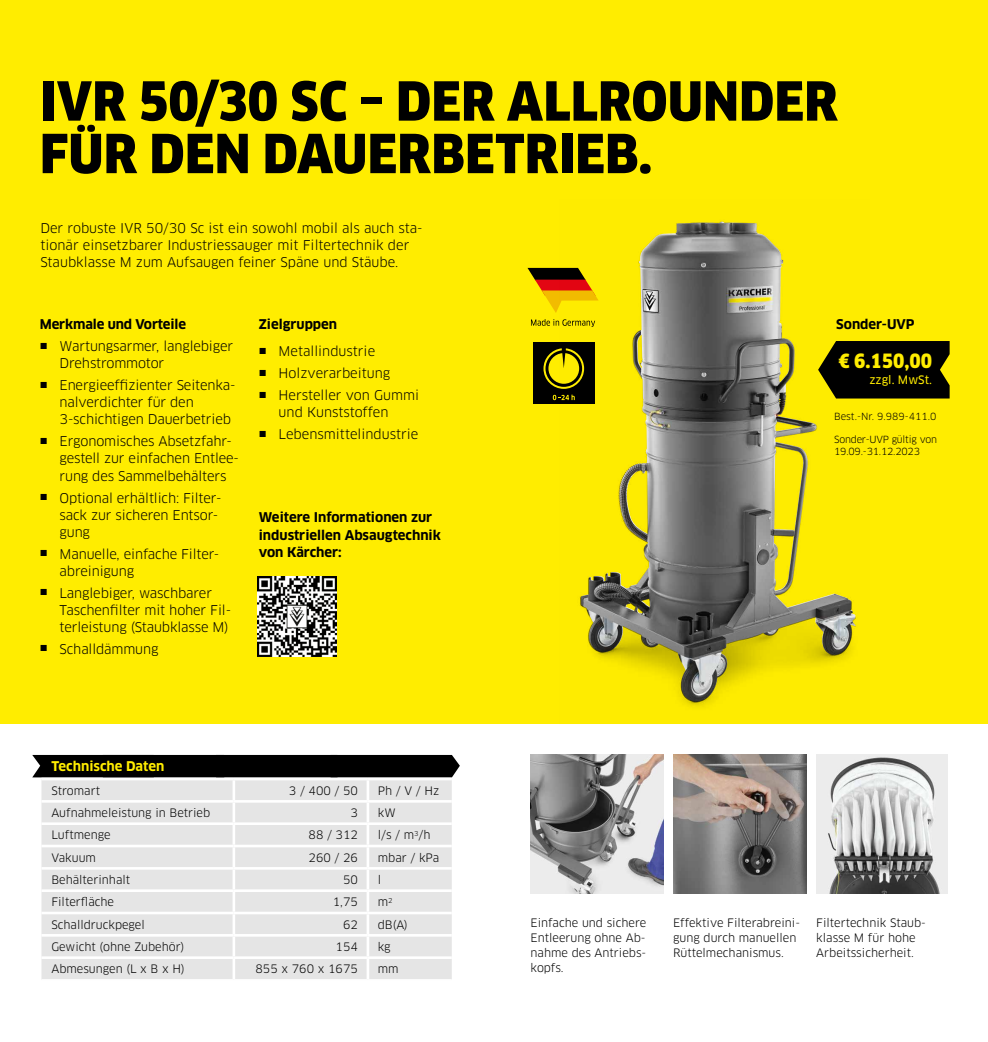
<style>
.page{position:relative;width:988px;height:1042px;background:#fff}
.page>*{position:absolute;margin:0;border:0;box-sizing:border-box;transform-origin:0 0}
.t1{font:900 52.5px/52.5px "Clan Pro Narr";letter-spacing:.005em;color:#000}
.t2{font:900 19.25px "Clan Pro Narr";color:#ffed00}
.t3{font:13.12px/17.2px "Clan Pro";letter-spacing:-.01em;color:#000}
.t4{font:700 13.12px/17.2px "Clan Pro";color:#000}
.t5{font:700 13.12px "Clan Pro";color:#ffed00}
.t6{font:11.38px/14.7px "Clan Pro";color:#000}
.t7{font:11.38px "Clan Pro News";color:#ffed00}
.t8{font:9.62px/11.5px "Clan Pro";letter-spacing:-.02em;color:#000}
.t9{font:9.62px "Clan Pro";color:#000}
</style>
<div class="page">
<div style="left:0;top:0;width:987px;height:723px;background:#ffed00"></div>
<img style="left:530px;top:755px;width:133px;height:138px">
<div style="left:533px;top:342px;width:61px;height:62px;background:#000"></div>
<svg style="left:552px;top:395px;width:7px;height:5px"></svg>
<svg style="left:543px;top:349px;width:16px;height:40px"></svg>
<img style="left:673px;top:755px;width:133px;height:138px">
<img style="left:816px;top:755px;width:131px;height:138px">
<div style="left:32px;top:755px;width:427px;height:22px;background:#000"></div>
<div style="left:41px;top:780px;width:410px;height:199px;background:#e5e5e5"></div>
<hr style="left:232px;top:780px;width:3px;height:20px;background:#fff">
<hr style="left:366px;top:780px;width:3px;height:20px;background:#fff">
<hr style="left:41px;top:800px;width:193px;height:2px;background:#fff">
<hr style="left:234px;top:800px;width:134px;height:2px;background:#fff">
<hr style="left:232px;top:802px;width:3px;height:20px;background:#fff">
<hr style="left:368px;top:800px;width:83px;height:2px;background:#fff">
<hr style="left:366px;top:802px;width:3px;height:20px;background:#fff">
<hr style="left:41px;top:822px;width:193px;height:3px;background:#fff">
<hr style="left:234px;top:822px;width:134px;height:3px;background:#fff">
<hr style="left:232px;top:825px;width:3px;height:20px;background:#fff">
<hr style="left:368px;top:822px;width:83px;height:3px;background:#fff">
<hr style="left:366px;top:825px;width:3px;height:20px;background:#fff">
<hr style="left:41px;top:845px;width:193px;height:2px;background:#fff">
<hr style="left:234px;top:845px;width:134px;height:2px;background:#fff">
<hr style="left:232px;top:847px;width:3px;height:20px;background:#fff">
<hr style="left:368px;top:845px;width:83px;height:2px;background:#fff">
<hr style="left:366px;top:847px;width:3px;height:20px;background:#fff">
<hr style="left:41px;top:867px;width:193px;height:2px;background:#fff">
<hr style="left:234px;top:867px;width:134px;height:2px;background:#fff">
<hr style="left:232px;top:869px;width:3px;height:20px;background:#fff">
<hr style="left:368px;top:867px;width:83px;height:2px;background:#fff">
<hr style="left:366px;top:869px;width:3px;height:20px;background:#fff">
<hr style="left:41px;top:889px;width:193px;height:3px;background:#fff">
<hr style="left:234px;top:889px;width:134px;height:3px;background:#fff">
<hr style="left:232px;top:892px;width:3px;height:19px;background:#fff">
<hr style="left:368px;top:889px;width:83px;height:3px;background:#fff">
<hr style="left:366px;top:892px;width:3px;height:19px;background:#fff">
<hr style="left:41px;top:911px;width:193px;height:3px;background:#fff">
<hr style="left:234px;top:911px;width:134px;height:3px;background:#fff">
<hr style="left:232px;top:914px;width:3px;height:20px;background:#fff">
<hr style="left:368px;top:911px;width:83px;height:3px;background:#fff">
<hr style="left:366px;top:914px;width:3px;height:20px;background:#fff">
<hr style="left:41px;top:934px;width:193px;height:2px;background:#fff">
<hr style="left:234px;top:934px;width:134px;height:2px;background:#fff">
<hr style="left:232px;top:936px;width:3px;height:20px;background:#fff">
<hr style="left:368px;top:934px;width:83px;height:2px;background:#fff">
<hr style="left:366px;top:936px;width:3px;height:20px;background:#fff">
<hr style="left:41px;top:956px;width:193px;height:3px;background:#fff">
<hr style="left:234px;top:956px;width:134px;height:3px;background:#fff">
<hr style="left:232px;top:959px;width:3px;height:20px;background:#fff">
<hr style="left:368px;top:956px;width:83px;height:3px;background:#fff">
<hr style="left:366px;top:959px;width:3px;height:20px;background:#fff">
<div style="left:869px;top:341px;width:80px;height:57px;background:#000"></div>
<svg style="left:527px;top:268px;width:32px;height:45px"></svg>
<svg style="left:531px;top:319px;width:28px;height:7px"></svg>
<img style="left:257px;top:577px;width:80px;height:79px">
<img style="left:559px;top:221px;width:310px;height:503px">
<img style="left:605px;top:223px;width:114px;height:365px">
<h1 class="t1" style="left:40px;top:76px;width:799px">IVR 50/30 SC – DER ALLROUNDER<br>FÜR DEN DAUERBETRIEB.</h1>
<p class="t3" style="left:40px;top:220px;width:384px">Der robuste IVR 50/30 Sc ist ein sowohl mobil als auch sta&shy;tionär einsetzbarer Industriessauger mit Filtertechnik der<br>Staubklasse M zum Aufsaugen feiner Späne und Stäube.</p>
<p class="t4" style="left:40px;top:316px;width:148px">Merkmale und Vorteile</p>
<p class="t3" style="left:60px;top:338px;width:175px;text-indent:-20px"><sup>■</sup> Wartungsarmer, langlebiger<br>Drehstrommotor</p>
<p class="t3" style="left:60px;top:377px;width:177px;text-indent:-20px"><sup>■</sup> Energieeffizienter Seitenka&shy;nalverdichter für den<br>3-schichtigen Dauerbetrieb</p>
<p class="t3" style="left:60px;top:433px;width:181px;text-indent:-20px"><sup>■</sup> Ergonomisches Absetzfahr&shy;gestell zur einfachen Entlee&shy;rung des Sammelbehälters</p>
<p class="t3" style="left:60px;top:489px;width:163px;text-indent:-20px"><sup>■</sup> Optional erhältlich: Filter&shy;sack zur sicheren Entsor&shy;gung</p>
<p class="t3" style="left:60px;top:545px;width:161px;text-indent:-20px"><sup>■</sup> Manuelle, einfache Filter&shy;abreinigung</p>
<p class="t3" style="left:60px;top:584px;width:173px;text-indent:-20px"><sup>■</sup> Langlebiger, waschbarer<br>Taschenfilter mit hoher Fil&shy;terleistung (Staubklasse M)</p>
<p class="t3" style="left:40px;top:640px;width:120px"><sup>■</sup> Schalldämmung</p>
<p class="t4" style="left:259px;top:316px;width:80px">Zielgruppen</p>
<p class="t3" style="left:259px;top:343px;width:118px"><sup>■</sup> Metallindustrie</p>
<p class="t3" style="left:259px;top:365px;width:133px"><sup>■</sup> Holzverarbeitung</p>
<p class="t3" style="left:278px;top:387px;width:142px;text-indent:-20px"><sup>■</sup> Hersteller von Gummi und Kunststoffen</p>
<p class="t3" style="left:259px;top:426px;width:161px"><sup>■</sup> Lebensmittelindustrie</p>
<p class="t4" style="left:259px;top:509px;width:183px">Weitere Informationen zur industriellen Absaugtechnik von Kärcher:</p>
<p class="t5" style="left:51px;top:759px;width:114px">Technische Daten</p>
<p class="t6" style="left:51px;top:783px;width:50px">Stromart</p>
<p class="t6" style="left:289px;top:783px;width:70px">3 / 400 / 50</p>
<p class="t6" style="left:378px;top:783px;width:63px">Ph / V / Hz</p>
<p class="t6" style="left:51px;top:805px;width:160px">Aufnahmeleistung in Betrieb</p>
<p class="t6" style="left:350px;top:805px;width:9px">3</p>
<p class="t6" style="left:378px;top:805px;width:19px">kW</p>
<p class="t6" style="left:51px;top:828px;width:61px">Luftmenge</p>
<p class="t6" style="left:308px;top:828px;width:51px">88 / 312</p>
<p class="t6" style="left:378px;top:828px;width:54px">l/s / m<sup>3</sup>/h</p>
<p class="t6" style="left:51px;top:850px;width:46px">Vakuum</p>
<p class="t6" style="left:308px;top:850px;width:51px">260 / 26</p>
<p class="t6" style="left:378px;top:850px;width:63px">mbar / kPa</p>
<p class="t6" style="left:51px;top:872px;width:80px">Behälterinhalt</p>
<p class="t6" style="left:343px;top:872px;width:16px">50</p>
<p class="t6" style="left:378px;top:872px;width:5px">l</p>
<p class="t6" style="left:51px;top:895px;width:64px">Filterfläche</p>
<p class="t6" style="left:333px;top:895px;width:27px">1,75</p>
<p class="t6" style="left:377px;top:895px;width:16px">m<sup>2</sup></p>
<p class="t6" style="left:51px;top:917px;width:95px">Schalldruckpegel</p>
<p class="t6" style="left:343px;top:917px;width:16px">62</p>
<p class="t6" style="left:378px;top:917px;width:32px">dB(A)</p>
<p class="t6" style="left:51px;top:939px;width:134px">Gewicht (ohne Zubehör)</p>
<p class="t6" style="left:335px;top:939px;width:24px">154</p>
<p class="t6" style="left:378px;top:939px;width:14px">kg</p>
<p class="t6" style="left:51px;top:962px;width:135px">Abmesungen (L x B x H)</p>
<p class="t6" style="left:255px;top:962px;width:104px">855 x 760 x 1675</p>
<p class="t6" style="left:378px;top:962px;width:22px">mm</p>
<p class="t4" style="left:836px;top:316px;width:80px">Sonder-UVP</p>
<h2 class="t2" style="left:838px;top:350px;width:95px">€ 6.150,00</h2>
<p class="t7" style="left:869px;top:373px;width:64px">zzgl. MwSt.</p>
<p class="t9" style="left:833px;top:411px;width:104px">Best.-Nr. 9.989-411.0</p>
<p class="t8" style="left:833px;top:434px;width:104px">Sonder-UVP gültig von<br>19.09.-31.12.2023</p>
<p class="t6" style="left:530px;top:916px;width:117px;text-align:justify">Einfache und sichere Entleerung ohne Ab&shy;nahme des Antriebs&shy;kopfs.</p>
<p class="t6" style="left:673px;top:916px;width:128px">Effektive Filterabreini&shy;gung durch manuellen<br>Rüttelmechanismus.</p>
<p class="t6" style="left:816px;top:916px;width:111px">Filtertechnik Staub&shy;klasse M für hohe<br>Arbeitssicherheit.</p>
</div>
